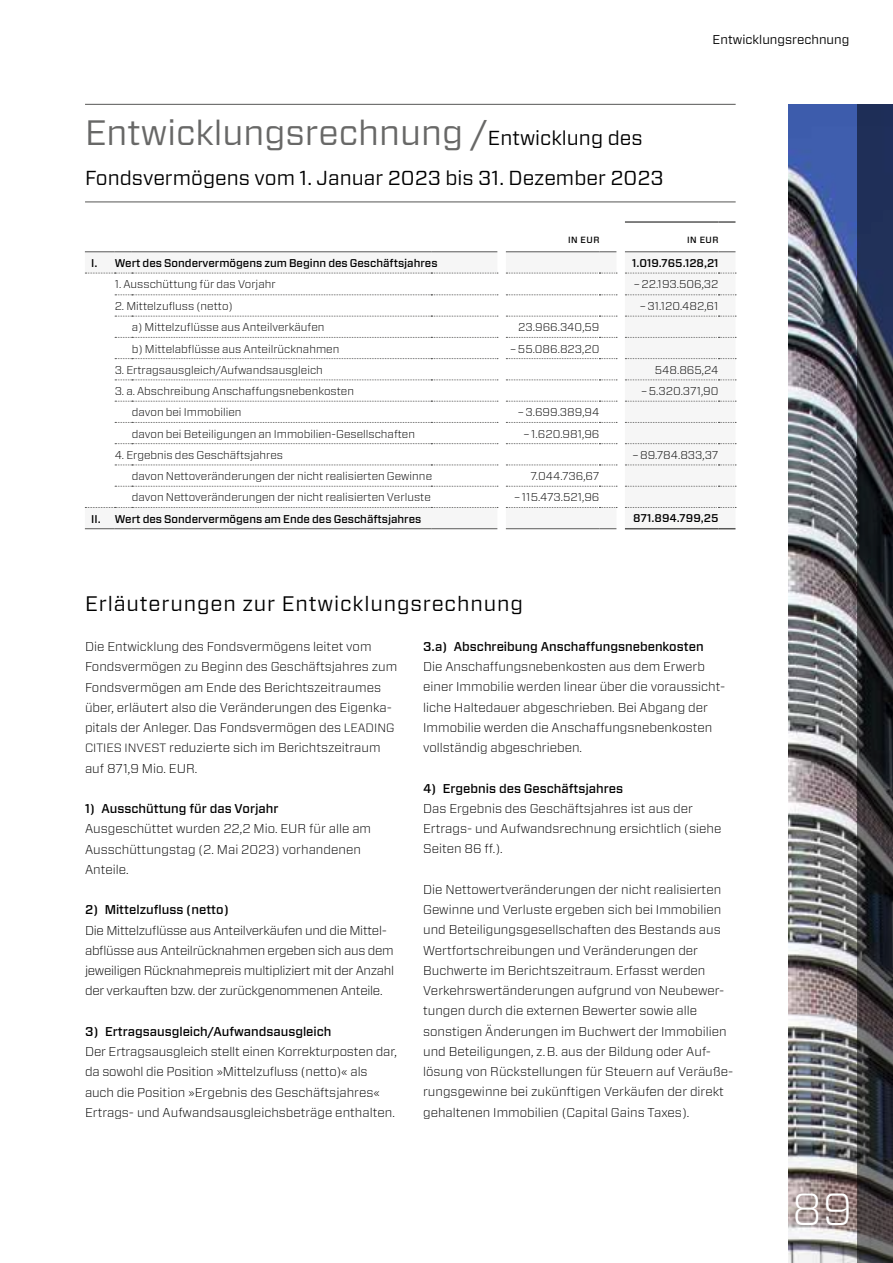
<style>
.page{position:relative;width:893px;height:1263px;background:#fff}
.page>*{position:absolute;margin:0;border:0;box-sizing:border-box;transform-origin:0 0}
.t1{font:300 45px "Forza";color:#fff}
.t2{font:35.25px "Forza";color:#686867}
.t3{font:21px "Forza";letter-spacing:.04em;color:#000}
.t4{font:20.25px "Forza";color:#000}
.t5{font:300 12.75px/20.2px "Forza";color:#000}
.t6{font:300 12.75px/20.2px "Forza";letter-spacing:-.02em;color:#000}
.t7{font:500 12.75px "Forza";color:#000}
.t8{font:12.75px "Forza";color:#000}
.t9{font:300 11.25px "Forza";color:#000}
.t10{font:500 11.25px "Forza";color:#000}
.t11{font:500 9px "Forza";letter-spacing:.05em;color:#000}
.s1{font-size:20.25px;color:#000}
.s2{font-size:12px}
</style>
<div class="page">
<svg style="left:85px;top:252px;width:650px;height:277px"></svg>
<svg style="left:85px;top:273px;width:413px;height:1px"></svg>
<svg style="left:115px;top:294px;width:383px;height:1px"></svg>
<svg style="left:115px;top:316px;width:383px;height:1px"></svg>
<svg style="left:115px;top:337px;width:383px;height:1px"></svg>
<svg style="left:115px;top:358px;width:383px;height:1px"></svg>
<svg style="left:115px;top:379px;width:383px;height:1px"></svg>
<svg style="left:115px;top:401px;width:383px;height:1px"></svg>
<svg style="left:115px;top:422px;width:383px;height:1px"></svg>
<svg style="left:115px;top:443px;width:383px;height:1px"></svg>
<svg style="left:115px;top:465px;width:383px;height:1px"></svg>
<svg style="left:115px;top:486px;width:383px;height:1px"></svg>
<svg style="left:85px;top:507px;width:413px;height:1px"></svg>
<svg style="left:625px;top:273px;width:111px;height:1px"></svg>
<svg style="left:625px;top:294px;width:111px;height:1px"></svg>
<svg style="left:625px;top:316px;width:111px;height:1px"></svg>
<svg style="left:625px;top:337px;width:111px;height:1px"></svg>
<svg style="left:625px;top:358px;width:111px;height:1px"></svg>
<svg style="left:625px;top:379px;width:111px;height:1px"></svg>
<svg style="left:625px;top:401px;width:111px;height:1px"></svg>
<svg style="left:625px;top:422px;width:111px;height:1px"></svg>
<svg style="left:625px;top:443px;width:111px;height:1px"></svg>
<svg style="left:625px;top:465px;width:111px;height:1px"></svg>
<svg style="left:625px;top:486px;width:111px;height:1px"></svg>
<svg style="left:625px;top:507px;width:111px;height:1px"></svg>
<hr style="left:85px;top:251px;width:30px;height:1px;background:#585857">
<svg style="left:115px;top:251px;width:17px;height:1px"></svg>
<hr style="left:132px;top:251px;width:299px;height:1px;background:#585857">
<hr style="left:431px;top:251px;width:66px;height:1px;background:#585857">
<svg style="left:506px;top:251px;width:111px;height:278px"></svg>
<hr style="left:85px;top:528px;width:30px;height:1px;background:#585857">
<svg style="left:115px;top:528px;width:17px;height:1px"></svg>
<hr style="left:132px;top:528px;width:299px;height:1px;background:#585857">
<hr style="left:625px;top:251px;width:93px;height:1px;background:#585857">
<hr style="left:431px;top:528px;width:66px;height:1px;background:#585857">
<svg style="left:718px;top:251px;width:17px;height:1px"></svg>
<hr style="left:625px;top:221px;width:93px;height:2px;background:#585857">
<svg style="left:718px;top:221px;width:17px;height:2px"></svg>
<hr style="left:625px;top:528px;width:93px;height:1px;background:#585857">
<svg style="left:718px;top:528px;width:17px;height:1px"></svg>
<hr style="left:85px;top:104px;width:651px;height:1px;background:#686867">
<hr style="left:85px;top:201px;width:651px;height:1px;background:#686867">
<img style="left:789px;top:104px;width:68px;height:1159px">
<svg style="left:857px;top:104px;width:36px;height:1159px;background:#2b2f39"></svg>
<h2 class="t2" style="left:85px;top:108px;width:559px">Entwicklungsrechnung /<span class="s1">Entwicklung des</span></h2>
<h3 class="t4" style="left:85px;top:164px;width:580px">Fondsvermögens vom 1. Januar 2023 bis 31. Dezember 2023</h3>
<p class="t8" style="left:713px;top:31px;width:138px">Entwicklungsrechnung</p>
<p class="t11" style="left:568px;top:234px;width:33px">IN EUR</p>
<p class="t11" style="left:687px;top:234px;width:33px">IN EUR</p>
<p class="t10" style="left:91px;top:256px;width:348px">I. Wert des Sondervermögens zum Beginn des Geschäftsjahres</p>
<p class="t10" style="left:632px;top:256px;width:88px">1.019.765.128,21</p>
<p class="t9" style="left:115px;top:277px;width:163px">1. Ausschüttung für das Vorjahr</p>
<p class="t9" style="left:634px;top:277px;width:86px">– 22.193.506,32</p>
<p class="t9" style="left:115px;top:298px;width:120px">2. Mittelzufluss (netto)</p>
<p class="t9" style="left:640px;top:298px;width:80px">– 31.120.482,61</p>
<p class="t9" style="left:132px;top:320px;width:194px">a) Mittelzuflüsse aus Anteilverkäufen</p>
<p class="t9" style="left:518px;top:320px;width:83px">23.966.340,59</p>
<p class="t9" style="left:132px;top:341px;width:209px">b) Mittelabflüsse aus Anteilrücknahmen</p>
<p class="t9" style="left:510px;top:341px;width:91px">– 55.086.823,20</p>
<p class="t9" style="left:115px;top:362px;width:210px">3. Ertragsausgleich/Aufwandsausgleich</p>
<p class="t9" style="left:655px;top:362px;width:65px">548.865,24</p>
<p class="t9" style="left:115px;top:383px;width:241px">3. a. Abschreibung Anschaffungsnebenkosten</p>
<p class="t9" style="left:641px;top:383px;width:79px">– 5.320.371,90</p>
<p class="t9" style="left:132px;top:405px;width:111px">davon bei Immobilien</p>
<p class="t9" style="left:518px;top:405px;width:83px">– 3.699.389,94</p>
<p class="t9" style="left:132px;top:426px;width:285px">davon bei Beteiligungen an Immobilien-Gesellschaften</p>
<p class="t9" style="left:524px;top:426px;width:77px">– 1.620.981,96</p>
<p class="t9" style="left:115px;top:447px;width:170px">4. Ergebnis des Geschäftsjahres</p>
<p class="t9" style="left:632px;top:447px;width:88px">– 89.784.833,37</p>
<p class="t9" style="left:132px;top:468px;width:302px">davon Nettoveränderungen der nicht realisierten Gewinne</p>
<p class="t9" style="left:530px;top:468px;width:71px">7.044.736,67</p>
<p class="t9" style="left:132px;top:490px;width:301px">davon Nettoveränderungen der nicht realisierten Verluste</p>
<p class="t9" style="left:514px;top:490px;width:87px">– 115.473.521,96</p>
<p class="t10" style="left:91px;top:511px;width:332px">II. Wert des Sondervermögens am Ende des Geschäftsjahres</p>
<p class="t10" style="left:633px;top:511px;width:87px">871.894.799,25</p>
<h3 class="t3" style="left:85px;top:589px;width:439px">Erläuterungen zur Entwicklungsrechnung</h3>
<p class="t5" style="left:85px;top:636px;width:314px">Die Entwicklung des Fondsvermögens leitet vom Fondsvermögen zu Beginn des Geschäftsjahres zum Fondsvermögen am Ende des Berichtszeitraumes über, erläutert also die Veränderungen des Eigenka&shy;pitals der Anleger. Das Fondsvermögen des <span class="s2">LEADING CITIES INVEST</span> reduzierte sich im Berichtszeitraum auf 871,9 Mio. EUR.</p>
<p class="t7" style="left:85px;top:800px;width:195px">1) Ausschüttung für das Vorjahr</p>
<p class="t5" style="left:85px;top:818px;width:288px">Ausgeschüttet wurden 22,2 Mio. EUR für alle am<br>Ausschüttungstag (2. Mai 2023) vorhandenen<br>Anteile.</p>
<p class="t7" style="left:85px;top:901px;width:145px">2) Mittelzufluss (netto)</p>
<p class="t6" style="left:85px;top:919px;width:311px">Die Mittelzuflüsse aus Anteilverkäufen und die Mittel&shy;abflüsse aus Anteilrücknahmen ergeben sich aus dem jeweiligen Rücknahmepreis multipliziert mit der Anzahl der verkauften bzw. der zurückgenommenen Anteile.</p>
<p class="t7" style="left:85px;top:1023px;width:248px">3) Ertragsausgleich/Aufwandsausgleich</p>
<p class="t5" style="left:85px;top:1041px;width:313px">Der Ertragsausgleich stellt einen Korrekturposten dar, da sowohl die Position »Mittelzufluss (netto)« als auch die Position »Ergebnis des Geschäftsjahres« Ertrags- und Aufwandsausgleichsbeträge enthalten.</p>
<p class="t7" style="left:423px;top:638px;width:282px">3.a) Abschreibung Anschaffungsnebenkosten</p>
<p class="t5" style="left:423px;top:656px;width:302px">Die Anschaffungsnebenkosten aus dem Erwerb einer Immobilie werden linear über die voraussicht&shy;liche Haltedauer abgeschrieben. Bei Abgang der Immobilie werden die Anschaffungsnebenkosten vollständig abgeschrieben.</p>
<p class="t7" style="left:423px;top:780px;width:202px">4) Ergebnis des Geschäftsjahres</p>
<p class="t5" style="left:423px;top:798px;width:300px">Das Ergebnis des Geschäftsjahres ist aus der<br>Ertrags- und Aufwandsrechnung ersichtlich (siehe<br>Seiten 86 ff.).</p>
<p class="t5" style="left:423px;top:879px;width:312px">Die Nettowertveränderungen der nicht realisierten Gewinne und Verluste ergeben sich bei Immobilien und Beteiligungsgesellschaften des Bestands aus Wertfortschreibungen und Veränderungen der Buchwerte im Berichtszeitraum. Erfasst werden Verkehrswertänderungen aufgrund von Neubewer&shy;tungen durch die externen Bewerter sowie alle sonstigen Änderungen im Buchwert der Immobilien und Beteiligungen, z. B. aus der Bildung oder Auf&shy;lösung von Rückstellungen für Steuern auf Veräuße&shy;rungsgewinne bei zukünftigen Verkäufen der direkt gehaltenen Immobilien (Capital Gains Taxes).</p>
<h1 class="t1" style="left:792px;top:1178px;width:62px">89</h1>
</div>
